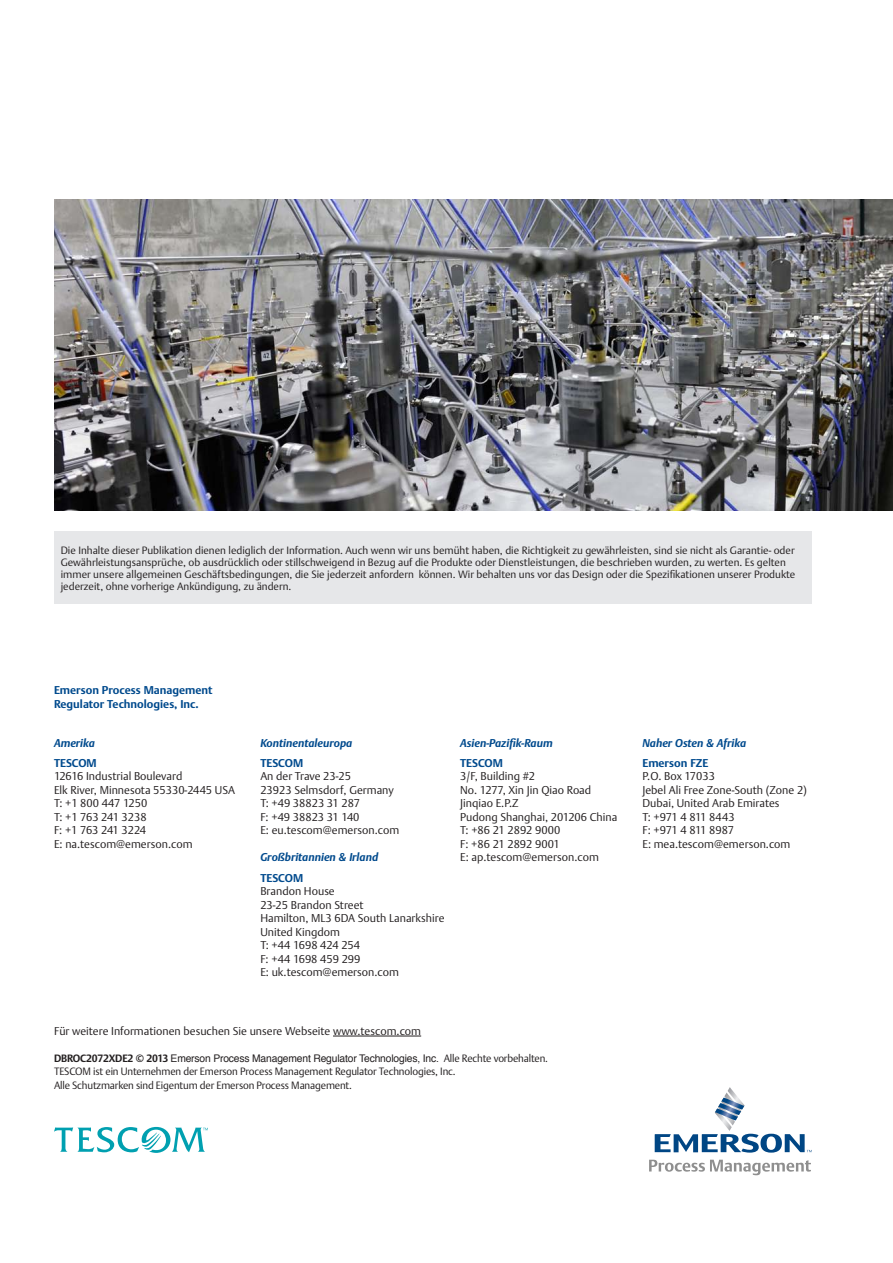
<style>
.page{position:relative;width:893px;height:1263px;background:#fff}
.page>*{position:absolute;margin:0;border:0;box-sizing:border-box;transform-origin:0 0}
.t1{font:300 11.25px/13.5px "DTL Argo T";color:#231f20}
.t2{font:700 11.25px "DTL Argo T";color:#004a8d}
.t3{font:italic 700 11.25px "DTL Argo T";color:#004a8d}
.t4{font:300 11.25px/13.5px "DTL Argo T";letter-spacing:-.02em;color:#231f20}
.t5{font:300 11.25px "DTL Argo T";letter-spacing:-.025em;color:#231f20}
.DTLArgoT_Body{font:300 10.5px/12px "DTL Argo T";color:#231f20}
.DTLArgoT_Body-2{font:10.5px "Helvetica";letter-spacing:-.015em;color:#231f20}
.s1{font-family:"DTL Argo T";font-weight:700}
.s2{font-family:"DTL Argo T";font-weight:300}
</style>
<div class="page">
<img style="left:54px;top:199px;width:839px;height:311px">
<svg style="left:655px;top:1087px;width:157px;height:65px"></svg>
<svg style="left:649px;top:1160px;width:162px;height:15px"></svg>
<svg style="left:54px;top:1127px;width:154px;height:26px"></svg>
<div style="left:54px;top:531px;width:758px;height:73px;background:#e6e7e9"></div>
<hr style="left:333px;top:1035px;width:88px;height:1px;background:#231f20">
<p class="DTLArgoT_Body" style="left:61px;top:544px;width:736px">Die Inhalte dieser Publikation dienen lediglich der Information. Auch wenn wir uns bemüht haben, die Richtigkeit zu gewährleisten, sind sie nicht als Garantie- oder Gewährleistungsansprüche, ob ausdrücklich oder stillschweigend in Bezug auf die Produkte oder Dienstleistungen, die beschrieben wurden, zu werten. Es gelten immer unsere allgemeinen Geschäftsbedingungen, die Sie jederzeit anfordern können. Wir behalten uns vor das Design oder die Spezifikationen unserer Produkte jederzeit, ohne vorherige Ankündigung, zu ändern.</p>
<p class="t2" style="left:54px;top:684px;width:160px">Emerson Process Management</p>
<p class="t2" style="left:54px;top:697px;width:146px">Regulator Technologies, Inc.</p>
<p class="t3" style="left:54px;top:736px;width:42px">Amerika</p>
<p class="t2" style="left:54px;top:756px;width:44px">TESCOM</p>
<p class="t1" style="left:54px;top:770px;width:182px">12616 Industrial Boulevard<br>Elk River, Minnesota 55330-2445 USA</p>
<p class="t1" style="left:54px;top:797px;width:95px">T: +1 800 447 1250</p>
<p class="t4" style="left:54px;top:810px;width:94px">T: +1 763 241 3238<br>F: +1 763 241 3224</p>
<p class="t1" style="left:54px;top:837px;width:140px">E: na.tescom@emerson.com</p>
<p class="t3" style="left:260px;top:736px;width:94px">Kontinentaleuropa</p>
<p class="t2" style="left:260px;top:756px;width:44px">TESCOM</p>
<p class="t1" style="left:260px;top:770px;width:92px">An der Trave 23-25</p>
<p class="t1" style="left:260px;top:783px;width:135px">23923 Selmsdorf, Germany</p>
<p class="t1" style="left:260px;top:797px;width:101px">T: +49 38823 31 287</p>
<p class="t1" style="left:260px;top:810px;width:101px">F: +49 38823 31 140</p>
<p class="t1" style="left:260px;top:824px;width:140px">E: eu.tescom@emerson.com</p>
<p class="t3" style="left:260px;top:851px;width:119px">Großbritannien &amp; Irland</p>
<p class="t2" style="left:260px;top:871px;width:44px">TESCOM</p>
<p class="t1" style="left:260px;top:884px;width:76px">Brandon House</p>
<p class="t1" style="left:260px;top:898px;width:105px">23-25 Brandon Street</p>
<p class="t1" style="left:260px;top:911px;width:186px">Hamilton, ML3 6DA South Lanarkshire</p>
<p class="t1" style="left:260px;top:925px;width:81px">United Kingdom</p>
<p class="t1" style="left:260px;top:938px;width:101px">T: +44 1698 424 254</p>
<p class="t1" style="left:260px;top:952px;width:102px">F: +44 1698 459 299</p>
<p class="t1" style="left:260px;top:965px;width:140px">E: uk.tescom@emerson.com</p>
<p class="t3" style="left:460px;top:736px;width:94px">Asien-Pazifik-Raum</p>
<p class="t2" style="left:460px;top:756px;width:44px">TESCOM</p>
<p class="t1" style="left:460px;top:770px;width:77px">3/F, Building #2</p>
<p class="t1" style="left:460px;top:783px;width:133px">No. 1277, Xin Jin Qiao Road</p>
<p class="t1" style="left:460px;top:797px;width:60px">Jinqiao E.P.Z</p>
<p class="t1" style="left:460px;top:810px;width:159px">Pudong Shanghai, 201206 China</p>
<p class="t1" style="left:460px;top:824px;width:102px">T: +86 21 2892 9000</p>
<p class="t1" style="left:460px;top:837px;width:101px">F: +86 21 2892 9001</p>
<p class="t1" style="left:460px;top:851px;width:140px">E: ap.tescom@emerson.com</p>
<p class="t1" style="left:54px;top:1024px;width:369px">Für weitere Informationen besuchen Sie unsere Webseite www.tescom.com</p>
<p class="DTLArgoT_Body-2" style="left:54px;top:1050px;width:496px"><span class="s1">DBROC2072XDE2 © 2013</span> Emerson Process Management Regulator Technologies, Inc. <span class="s2">Alle Rechte vorbehalten.</span></p>
<p class="DTLArgoT_Body" style="left:54px;top:1066px;width:403px">TESCOM ist ein Unternehmen der Emerson Process Management Regulator Technologies, Inc.</p>
<p class="DTLArgoT_Body" style="left:54px;top:1079px;width:300px">Alle Schutzmarken sind Eigentum der Emerson Process Management.</p>
<p class="t3" style="left:642px;top:736px;width:105px">Naher Osten &amp; Afrika</p>
<p class="t2" style="left:642px;top:756px;width:67px">Emerson FZE</p>
<p class="t1" style="left:642px;top:770px;width:74px">P.O. Box 17033</p>
<p class="t1" style="left:642px;top:783px;width:166px">Jebel Ali Free Zone-South (Zone 2)</p>
<p class="t1" style="left:642px;top:797px;width:139px">Dubai, United Arab Emirates</p>
<p class="t5" style="left:642px;top:810px;width:94px">T: +971 4 811 8443</p>
<p class="t5" style="left:642px;top:824px;width:93px">F: +971 4 811 8987</p>
<p class="t1" style="left:642px;top:837px;width:150px">E: mea.tescom@emerson.com</p>
</div>
